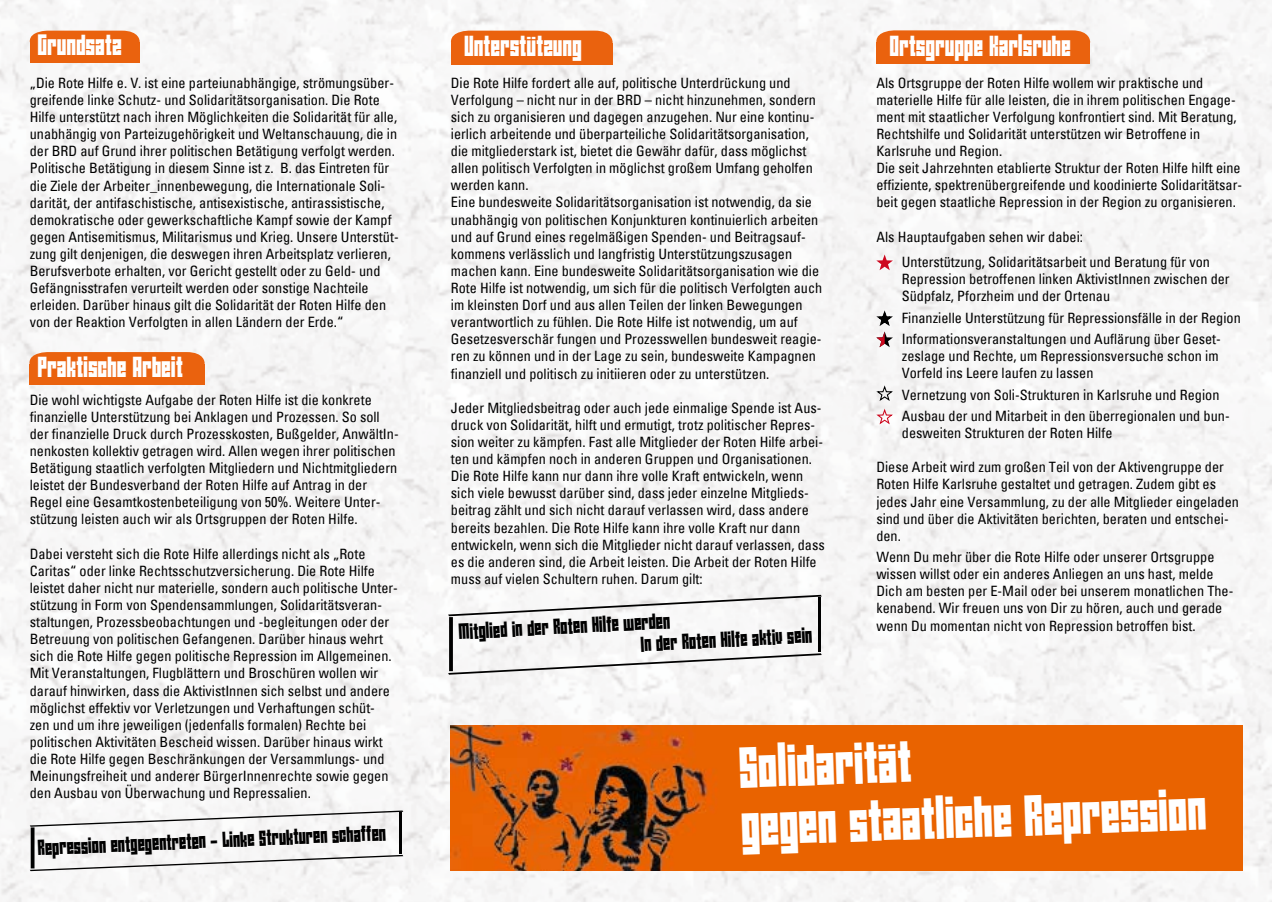
<style>
.page{position:relative;width:1272px;height:902px;background:#fff}
.page>*{position:absolute;margin:0;border:0;box-sizing:border-box;transform-origin:0 0}
.t1{font:48px/57.6px "Angies New House";color:#fff}
.t2{font:24px "Angies New House";color:#fff}
.t3{font:18px/21.6px "Angies New House";color:#000}
.t4{font:condensed 14.25px/17.1px "Univers";color:#000}
</style>
<div class="page">
<div style="left:0;top:0;width:1271px;height:901px;background:#f7f6f6"></div>
<div style="left:30px;top:42px;width:110px;height:21px;background:#ea620e"></div>
<svg style="left:30px;top:31px;width:110px;height:11px"></svg>
<div style="left:29px;top:363px;width:176px;height:21px;background:#ea620e"></div>
<svg style="left:29px;top:352px;width:176px;height:12px;background:#ea6818"></svg>
<svg style="left:30px;top:810px;width:373px;height:61px"></svg>
<hr style="left:399px;top:812px;width:3px;height:41px;background:#000">
<div style="left:451px;top:43px;width:161px;height:21px;background:#ea620e"></div>
<div style="left:451px;top:31px;width:161px;height:12px;background:#ea620e"></div>
<svg style="left:448px;top:594px;width:373px;height:80px"></svg>
<hr style="left:817px;top:597px;width:3px;height:55px;background:#000">
<div style="left:876px;top:42px;width:214px;height:22px;background:#ea620e"></div>
<svg style="left:876px;top:30px;width:214px;height:12px;background:#ea6b1d"></svg>
<svg style="left:876px;top:254px;width:16px;height:16px"></svg>
<svg style="left:873px;top:311px;width:22px;height:36px"></svg>
<svg style="left:874px;top:385px;width:20px;height:17px"></svg>
<img style="left:451px;top:725px;width:791px;height:145px">
<svg style="left:874px;top:409px;width:20px;height:16px"></svg>
<h2 class="t2" style="left:38px;top:31px;width:86px">Grundsatz</h2>
<p class="t4" style="left:30px;top:74px;width:370px">„Die Rote Hilfe e. V. ist eine parteiunabhängige, strömungsüber&shy;greifende linke Schutz- und Solidaritätsorganisation. Die Rote Hilfe unterstützt nach ihren Möglichkeiten die Solidarität für alle, unabhängig von Parteizugehörigkeit und Weltanschauung, die in der BRD auf Grund ihrer politischen Betätigung verfolgt werden.<br>Politische Betätigung in diesem Sinne ist z. B. das Eintreten für die Ziele der Arbeiter_innenbewegung, die Internationale Soli&shy;darität, der antifaschistische, antisexistische, antirassistische, demokratische oder gewerkschaftliche Kampf sowie der Kampf gegen Antisemitismus, Militarismus und Krieg. Unsere Unterstüt&shy;zung gilt denjenigen, die deswegen ihren Arbeitsplatz verlieren, Berufsverbote erhalten, vor Gericht gestellt oder zu Geld- und Gefängnisstrafen verurteilt werden oder sonstige Nachteile erleiden. Darüber hinaus gilt die Solidarität der Roten Hilfe den von der Reaktion Verfolgten in allen Ländern der Erde.“</p>
<h2 class="t2" style="left:38px;top:352px;width:147px">Praktische Arbeit</h2>
<p class="t4" style="left:30px;top:391px;width:370px">Die wohl wichtigste Aufgabe der Roten Hilfe ist die konkrete finanzielle Unterstützung bei Anklagen und Prozessen. So soll der finanzielle Druck durch Prozesskosten, Bußgelder, AnwältIn&shy;nenkosten kollektiv getragen wird. Allen wegen ihrer politischen Betätigung staatlich verfolgten Mitgliedern und Nichtmitgliedern leistet der Bundesverband der Roten Hilfe auf Antrag in der Regel eine Gesamtkostenbeteiligung von 50%. Weitere Unter&shy;stützung leisten auch wir als Ortsgruppen der Roten Hilfe.</p>
<p class="t4" style="left:30px;top:545px;width:370px">Dabei versteht sich die Rote Hilfe allerdings nicht als „Rote Caritas“ oder linke Rechtsschutzversicherung. Die Rote Hilfe leistet daher nicht nur materielle, sondern auch politische Unter&shy;stützung in Form von Spendensammlungen, Solidaritätsveran&shy;staltungen, Prozessbeobachtungen und -begleitungen oder der Betreuung von politischen Gefangenen. Darüber hinaus wehrt sich die Rote Hilfe gegen politische Repression im Allgemeinen.<br>Mit Veranstaltungen, Flugblättern und Broschüren wollen wir darauf hinwirken, dass die AktivistInnen sich selbst und andere möglichst effektiv vor Verletzungen und Verhaftungen schüt&shy;zen und um ihre jeweiligen (jedenfalls formalen) Rechte bei politischen Aktivitäten Bescheid wissen. Darüber hinaus wirkt die Rote Hilfe gegen Beschränkungen der Versammlungs- und Meinungsfreiheit und anderer BürgerInnenrechte sowie gegen den Ausbau von Überwachung und Repressalien.</p>
<p class="t3" style="left:38px;top:835px;width:350px;rotate:-2deg">Repression entgegentreten - Linke Strukturen schaffen</p>
<h2 class="t2" style="left:465px;top:32px;width:119px">Unterstützung</h2>
<p class="t4" style="left:451px;top:74px;width:373px">Die Rote Hilfe fordert alle auf, politische Unterdrückung und Verfolgung – nicht nur in der BRD – nicht hinzunehmen, sondern sich zu organisieren und dagegen anzugehen. Nur eine kontinu&shy;ierlich arbeitende und überparteiliche Solidaritätsorganisation, die mitgliederstark ist, bietet die Gewähr dafür, dass möglichst allen politisch Verfolgten in möglichst großem Umfang geholfen werden kann.<br>Eine bundesweite Solidaritätsorganisation ist notwendig, da sie unabhängig von politischen Konjunkturen kontinuierlich arbeiten und auf Grund eines regelmäßigen Spenden- und Beitragsauf&shy;kommens verlässlich und langfristig Unterstützungszusagen machen kann. Eine bundesweite Solidaritätsorganisation wie die Rote Hilfe ist notwendig, um sich für die politisch Verfolgten auch im kleinsten Dorf und aus allen Teilen der linken Bewegungen verantwortlich zu fühlen. Die Rote Hilfe ist notwendig, um auf Gesetzesverschär fungen und Prozesswellen bundesweit reagie&shy;ren zu können und in der Lage zu sein, bundesweite Kampagnen finanziell und politisch zu initiieren oder zu unterstützen.</p>
<p class="t4" style="left:451px;top:399px;width:375px">Jeder Mitgliedsbeitrag oder auch jede einmalige Spende ist Aus&shy;druck von Solidarität, hilft und ermutigt, trotz politischer Repres&shy;sion weiter zu kämpfen. Fast alle Mitglieder der Roten Hilfe arbei&shy;ten und kämpfen noch in anderen Gruppen und Organisationen.<br>Die Rote Hilfe kann nur dann ihre volle Kraft entwickeln, wenn sich viele bewusst darüber sind, dass jeder einzelne Mitglieds&shy;beitrag zählt und sich nicht darauf verlassen wird, dass andere bereits bezahlen. Die Rote Hilfe kann ihre volle Kraft nur dann entwickeln, wenn sich die Mitglieder nicht darauf verlassen, dass es die anderen sind, die Arbeit leisten. Die Arbeit der Roten Hilfe muss auf vielen Schultern ruhen. Darum gilt:</p>
<p class="t3" style="left:639px;top:611px;width:173px;text-indent:-181px;rotate:-3deg">Mitglied in der Roten Hilfe werden<br>In der Roten Hilfe aktiv sein</p>
<h2 class="t2" style="left:890px;top:31px;width:183px">Ortsgruppe Karlsruhe</h2>
<p class="t4" style="left:876px;top:74px;width:367px">Als Ortsgruppe der Roten Hilfe wollem wir praktische und materielle Hilfe für alle leisten, die in ihrem politischen Engage&shy;ment mit staatlicher Verfolgung konfrontiert sind. Mit Beratung, Rechtshilfe und Solidarität unterstützen wir Betroffene in Karlsruhe und Region.<br>Die seit Jahrzehnten etablierte Struktur der Roten Hilfe hilft eine effiziente, spektrenübergreifende und koodinierte Solidaritätsar&shy;beit gegen staatliche Repression in der Region zu organisieren.</p>
<p class="t4" style="left:901px;top:224px;width:309px;line-height:25.7px;text-indent:-26px">Als Hauptaufgaben sehen wir dabei:<br>Unterstützung, Solidaritätsarbeit und Beratung für von</p>
<p class="t4" style="left:901px;top:270px;width:329px">Repression betroffenen linken AktivistInnen zwischen der<br>Südpfalz, Pforzheim und der Ortenau</p>
<p class="t4" style="left:901px;top:307px;width:340px;line-height:21.3px">Finanzielle Unterstützung für Repressionsfälle in der Region<br>Informationsveranstaltungen und Auflärung über Geset-</p>
<p class="t4" style="left:901px;top:347px;width:318px">zeslage und Rechte, um Repressionsversuche schon im<br>Vorfeld ins Leere laufen zu lassen</p>
<p class="t4" style="left:901px;top:384px;width:329px;line-height:21.3px">Vernetzung von Soli-Strukturen in Karlsruhe und Region<br>Ausbau der und Mitarbeit in den überregionalen und bun-</p>
<p class="t4" style="left:901px;top:424px;width:212px">desweiten Strukturen der Roten Hilfe</p>
<p class="t4" style="left:876px;top:458px;width:364px">Diese Arbeit wird zum großen Teil von der Aktivengruppe der Roten Hilfe Karlsruhe gestaltet und getragen. Zudem gibt es jedes Jahr eine Versammlung, zu der alle Mitglieder eingeladen sind und über die Aktivitäten berichten, beraten und entschei&shy;den.</p>
<p class="t4" style="left:876px;top:548px;width:358px">Wenn Du mehr über die Rote Hilfe oder unserer Ortsgruppe wissen willst oder ein anderes Anliegen an uns hast, melde Dich am besten per E-Mail oder bei unserem monatlichen The&shy;kenabend. Wir freuen uns von Dir zu hören, auch und gerade wenn Du momentan nicht von Repression betroffen bist.</p>
<h1 class="t1" style="left:739px;top:739px;width:467px;rotate:-2deg">Solidarität<br>gegen staatliche Repression</h1>
</div>
